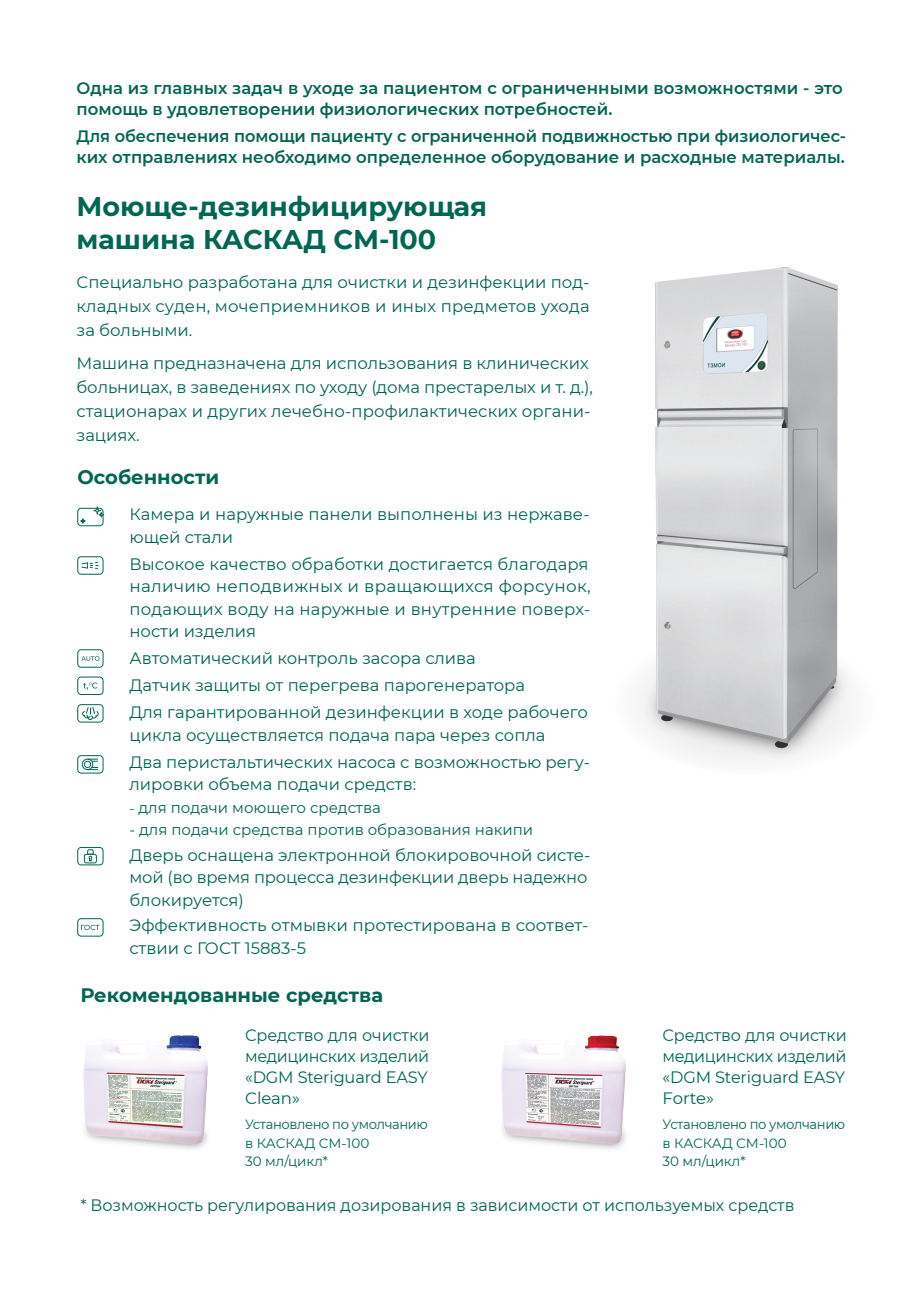
<style>
.page{position:relative;width:919px;height:1289px;background:#fff}
.page>*{position:absolute;margin:0;border:0;box-sizing:border-box;transform-origin:0 0}
.t1{font:700 27px/33px "Montserrat";color:#006654}
.t2{font:700 19.5px "Montserrat";color:#006654}
.t3{font:16.5px/21px "Montserrat";letter-spacing:-.005em;color:#006553}
.t4{font:600 16.5px/21px "Montserrat";color:#006553}
.t5{font:16.5px/22.5px "Montserrat";letter-spacing:.015em;color:#006553}
.t6{font:15px "Montserrat";color:#006553}
.t7{font:13.5px/18px "Montserrat";letter-spacing:-.025em;color:#006553}
.s1{font-size:13.5px}
</style>
<div class="page">
<div style="left:77px;top:649px;width:26px;height:18px;border:1px solid #006553;border-radius:3px"></div>
<svg style="left:81px;top:656px;width:18px;height:4px"></svg>
<div style="left:77px;top:704px;width:26px;height:18px;border:1px solid #006553;border-radius:3px"></div>
<svg style="left:82px;top:707px;width:17px;height:13px"></svg>
<div style="left:77px;top:508px;width:26px;height:18px;border:1px solid #006553;border-radius:3px"></div>
<svg style="left:93px;top:506px;width:11px;height:21px"></svg>
<svg style="left:80px;top:519px;width:6px;height:4px"></svg>
<div style="left:77px;top:847px;width:26px;height:18px;border:1px solid #006553;border-radius:3px"></div>
<div style="left:84px;top:853px;width:13px;height:10px;border:1px solid #006553;border-radius:2px"></div>
<svg style="left:87px;top:849px;width:7px;height:12px"></svg>
<img style="left:642px;top:267px;width:206px;height:494px">
<img style="left:83px;top:1035px;width:125px;height:114px">
<img style="left:501px;top:1035px;width:125px;height:114px">
<div style="left:77px;top:556px;width:26px;height:18px;border:1px solid #006553;border-radius:3px"></div>
<svg style="left:81px;top:561px;width:18px;height:8px"></svg>
<div style="left:77px;top:676px;width:26px;height:19px;border:1px solid #006553;border-radius:3px"></div>
<svg style="left:83px;top:682px;width:14px;height:7px"></svg>
<div style="left:77px;top:755px;width:26px;height:18px;border:1px solid #006553;border-radius:3px"></div>
<div style="left:82px;top:758px;width:11px;height:12px;border:1px solid #006553;border-radius:50%"></div>
<div style="left:84px;top:760px;width:7px;height:8px;border:1px solid #006553;border-radius:50%"></div>
<svg style="left:87px;top:758px;width:11px;height:3px"></svg>
<svg style="left:87px;top:767px;width:11px;height:3px"></svg>
<div style="left:77px;top:918px;width:26px;height:18px;border:1px solid #006553;border-radius:3px"></div>
<svg style="left:81px;top:924px;width:19px;height:6px"></svg>
<p class="t4" style="left:76px;top:76px;width:767px">Одна из главных задач в уходе за пациентом с ограниченными возможностями - это помощь в удовлетворении физиологических потребностей.</p>
<p class="t4" style="left:76px;top:124px;width:771px">Для обеспечения помощи пациенту с ограниченной подвижностью при физиологичес&shy;ких отправлениях необходимо определенное оборудование и расходные материалы.</p>
<h1 class="t1" style="left:76px;top:189px;width:412px">Моюще-дезинфицирующая машина КАСКАД СМ-100</h1>
<p class="t3" style="left:76px;top:269px;width:515px;line-height:24px;text-align:justify">Специально разработана для очистки и дезинфекции под&shy;кладных суден, мочеприемников и иных предметов ухода за больными.</p>
<p class="t3" style="left:76px;top:350px;width:518px;line-height:24px">Машина предназначена для использования в клинических больницах, в заведениях по уходу (дома престарелых и т. д.), стационарах и других лечебно-профилактических органи&shy;зациях.</p>
<p class="t2" style="left:77px;top:463px;width:143px">Особенности</p>
<p class="t3" style="left:129px;top:502px;width:461px;line-height:22.5px">Камера и наружные панели выполнены из нержаве&shy;ющей стали</p>
<p class="t5" style="left:129px;top:552px;width:462px">Высокое качество обработки достигается благодаря наличию неподвижных и вращающихся форсунок, подающих воду на наружные и внутренние поверх&shy;ности изделия</p>
<p class="t3" style="left:129px;top:644px;width:460px;line-height:27px">Автоматический контроль засора слива<br>Датчик защиты от перегрева парогенератора<br>Для гарантированной дезинфекции в ходе рабочего</p>
<p class="t3" style="left:129px;top:720px;width:462px;line-height:27px">цикла осуществляется подача пара через сопла<br>Два перистальтических насоса с возможностью регу-</p>
<p class="t3" style="left:129px;top:773px;width:288px">лировки объема подачи средств:</p>
<p class="t6" style="left:129px;top:797px;width:253px"><span class="s1">-</span> для подачи моющего средства</p>
<p class="t6" style="left:129px;top:819px;width:405px">- для подачи средства против образования накипи</p>
<p class="t3" style="left:129px;top:843px;width:462px;line-height:22.5px">Дверь оснащена электронной блокировочной систе&shy;мой (во время процесса дезинфекции дверь надежно блокируется)</p>
<p class="t3" style="left:129px;top:913px;width:460px;line-height:22.5px">Эффективность отмывки протестирована в соответ&shy;ствии с ГОСТ 15883-5</p>
<p class="t2" style="left:80px;top:981px;width:304px">Рекомендованные средства</p>
<p class="t3" style="left:245px;top:1023px;width:186px;text-align:justify">Средство для очистки медицинских изделий «DGM Steriguard EASY Clean»</p>
<p class="t3" style="left:662px;top:1023px;width:186px;text-align:justify">Средство для очистки медицинских изделий «DGM Steriguard EASY Forte»</p>
<p class="t7" style="left:662px;top:1115px;width:184px">Установлено по умолчанию в КАСКАД СМ-100<br>30 мл/цикл*</p>
<p class="t7" style="left:245px;top:1115px;width:184px">Установлено по умолчанию в КАСКАД СМ-100<br>30 мл/цикл*</p>
<p class="t3" style="left:80px;top:1193px;width:715px">* Возможность регулирования дозирования в зависимости от используемых средств</p>
</div>
